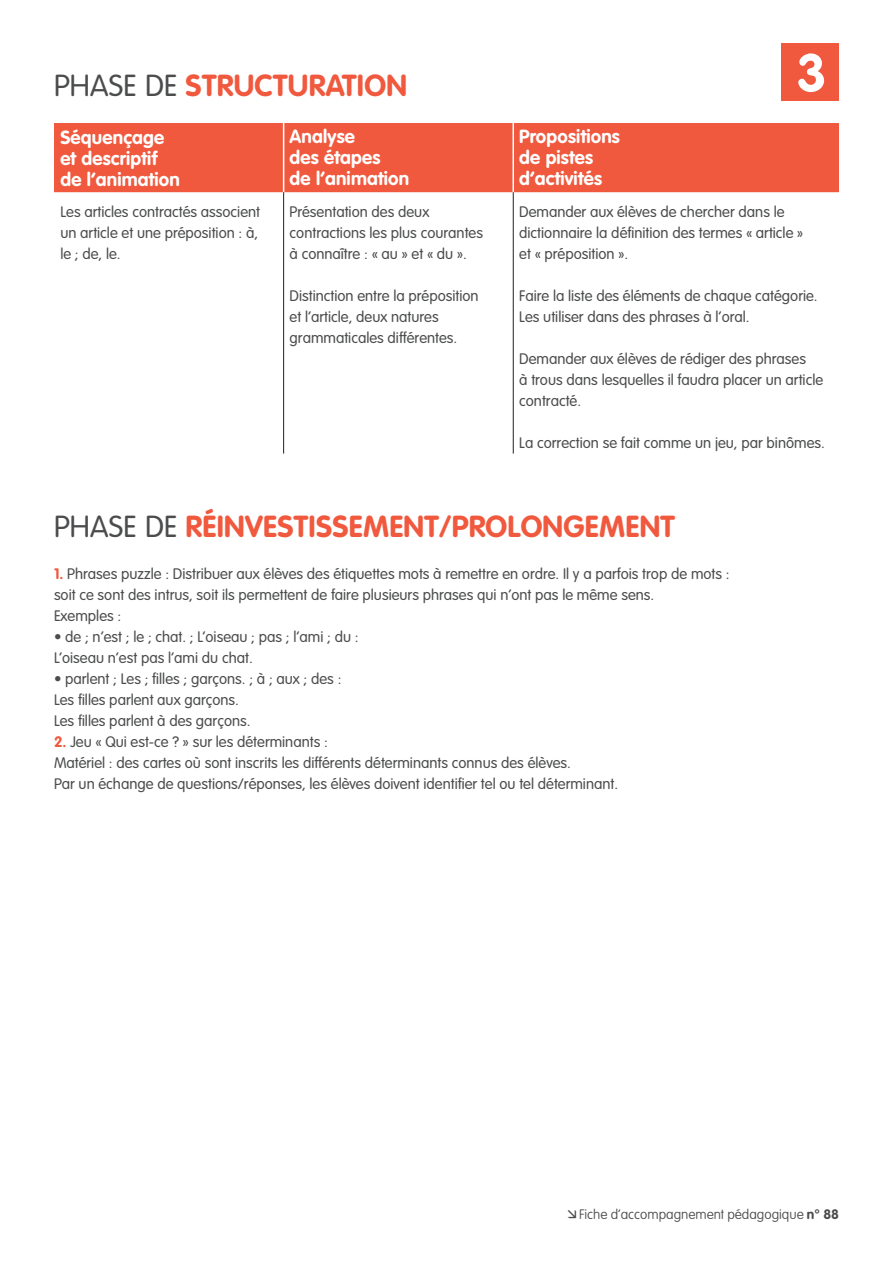
<style>
.page{position:relative;width:893px;height:1263px;background:#fff}
.page>*{position:absolute;margin:0;border:0;box-sizing:border-box;transform-origin:0 0}
.t1{font:700 52.5px "VAG Rounded Std";color:#fff}
._03_Tablo_Surtitre_G{font:700 30px "VAG Rounded Std";letter-spacing:.01em;color:#f0593e}
._03_Tablo_Titre_têti{font:700 18.75px/21px "VAG Rounded Std";letter-spacing:.01em;color:#fff}
._04_Tablo_Txt_couran{font:300 15px/21px "VAG Rounded Std";color:#4b4c4d}
._02_Txt_courant_Gris{font:300 15px/21px "VAG Rounded Std";color:#4b4c4d}
.t2{font:100 13.5px "VAG Rounded Std";color:#4b4c4d}
.s1{font-weight:300;color:#4b4c4d}
.s2{font-weight:700;color:#f0593e}
.s3{font-weight:700}
</style>
<div class="page">
<div style="left:781px;top:43px;width:58px;height:58px;background:#f0593e"></div>
<div style="left:54px;top:123px;width:785px;height:69px;background:#f0593e"></div>
<hr style="left:283px;top:123px;width:1px;height:69px;background:#fff">
<hr style="left:512px;top:123px;width:2px;height:69px;background:#fff">
<hr style="left:283px;top:192px;width:1px;height:261px;background:#231f20">
<hr style="left:513px;top:192px;width:1px;height:261px;background:#231f20">
<p class="_03_Tablo_Surtitre_G" style="left:54px;top:68px;width:354px"><span class="s1">PHASE DE</span> STRUCTURATION</p>
<h1 class="t1" style="left:797px;top:42px;width:32px">3</h1>
<p class="_03_Tablo_Titre_têti" style="left:60px;top:127px;width:121px">Séquençage et descriptif de l’animation</p>
<p class="_03_Tablo_Titre_têti" style="left:290px;top:127px;width:121px">Analyse<br>des étapes<br>de l’animation</p>
<p class="_03_Tablo_Titre_têti" style="left:519px;top:127px;width:102px">Propositions de pistes d’activités</p>
<p class="_04_Tablo_Txt_couran" style="left:60px;top:201px;width:201px">Les articles contractés associent un article et une préposition : à, le ; de, le.</p>
<p class="_04_Tablo_Txt_couran" style="left:290px;top:201px;width:195px">Présentation des deux contractions les plus courantes à connaître : « au » et « du ».</p>
<p class="_04_Tablo_Txt_couran" style="left:290px;top:285px;width:191px">Distinction entre la préposition et l’article, deux natures grammaticales différentes.</p>
<p class="_04_Tablo_Txt_couran" style="left:519px;top:201px;width:286px">Demander aux élèves de chercher dans le dictionnaire la définition des termes « article » et « préposition ».</p>
<p class="_04_Tablo_Txt_couran" style="left:519px;top:285px;width:300px">Faire la liste des éléments de chaque catégorie.<br>Les utiliser dans des phrases à l’oral.</p>
<p class="_04_Tablo_Txt_couran" style="left:519px;top:348px;width:305px">Demander aux élèves de rédiger des phrases<br>à trous dans lesquelles il faudra placer un article contracté.</p>
<p class="_04_Tablo_Txt_couran" style="left:519px;top:432px;width:307px">La correction se fait comme un jeu, par binômes.</p>
<p class="_03_Tablo_Surtitre_G" style="left:54px;top:509px;width:622px"><span class="s1">PHASE DE</span> RÉINVESTISSEMENT/PROLONGEMENT</p>
<p class="_02_Txt_courant_Gris" style="left:54px;top:564px;width:677px"><span class="s2">1.</span> Phrases puzzle : Distribuer aux élèves des étiquettes mots à remettre en ordre. Il y a parfois trop de mots : soit ce sont des intrus, soit ils permettent de faire plusieurs phrases qui n’ont pas le même sens.</p>
<p class="_04_Tablo_Txt_couran" style="left:54px;top:606px;width:69px">Exemples :</p>
<p class="_02_Txt_courant_Gris" style="left:54px;top:627px;width:306px">• de ; n’est ; le ; chat. ; L’oiseau ; pas ; l’ami ; du :</p>
<p class="_04_Tablo_Txt_couran" style="left:54px;top:648px;width:200px">L’oiseau n’est pas l’ami du chat.</p>
<p class="_02_Txt_courant_Gris" style="left:54px;top:669px;width:289px">• parlent ; Les ; filles ; garçons. ; à ; aux ; des :</p>
<p class="_04_Tablo_Txt_couran" style="left:54px;top:690px;width:187px">Les filles parlent aux garçons.</p>
<p class="_04_Tablo_Txt_couran" style="left:54px;top:711px;width:198px">Les filles parlent à des garçons.</p>
<p class="_04_Tablo_Txt_couran" style="left:54px;top:732px;width:275px"><span class="s2">2.</span> Jeu « Qui est-ce ? » sur les déterminants :</p>
<p class="_04_Tablo_Txt_couran" style="left:54px;top:753px;width:518px">Matériel : des cartes où sont inscrits les différents déterminants connus des élèves.</p>
<p class="_04_Tablo_Txt_couran" style="left:54px;top:774px;width:566px">Par un échange de questions/réponses, les élèves doivent identifier tel ou tel déterminant.</p>
<p class="t2" style="left:579px;top:1207px;width:261px">Fiche d’accompagnement pédagogique <span class="s3">n° 88</span></p>
</div>
